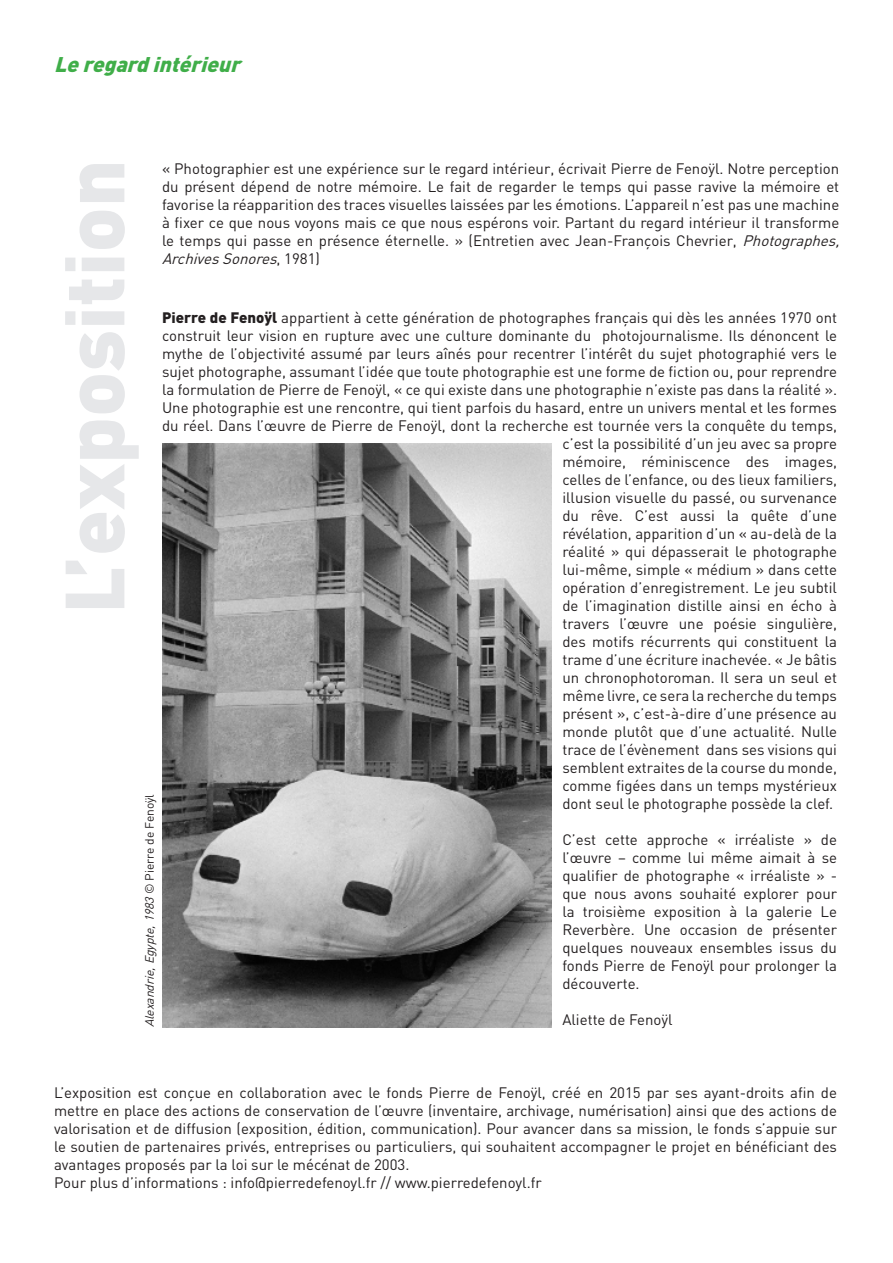
<style>
.page{position:relative;width:893px;height:1263px;background:#fff}
.page>*{position:absolute;margin:0;border:0;box-sizing:border-box;transform-origin:0 0}
.t1{font:900 82.5px "DIN";color:#e6e7e9}
.t2{font:italic 900 21px "DIN";color:#40ae49}
.t3{font:15px/18px "DIN";color:#231f20;text-align:justify}
.t4{font:italic 12px "DIN";color:#231f20}
.s1{font-style:italic}
.s2{font-weight:900}
.s3{font-style:normal}
</style>
<div class="page">
<img style="left:162px;top:443px;width:389px;height:584px">
<p class="t2" style="left:54px;top:50px;width:194px">Leregardintérieur</p>
<p class="t1" style="left:39px;top:614px;width:456px;rotate:-90deg">L’exposition</p>
<p class="t3" style="left:162px;top:160px;width:684px;text-align:left">« Photographier est une expérience sur le regard intérieur, écrivait Pierre de Fenoÿl. Notre perception du présent dépend de notre mémoire. Le fait de regarder le temps qui passe ravive la mémoire et favorise la réapparition des traces visuelles laissées par les émotions. L’appareil n’est pas une machine à fixer ce que nous voyons mais ce que nous espérons voir. Partant du regard intérieur il transforme le temps qui passe en présence éternelle. » (Entretien avec Jean-François Chevrier, <span class="s1">Photographes, ArchivesSonores</span>, 1 9 8 1 )</p>
<p class="t3" style="left:162px;top:308px;width:677px;text-align:right"><span class="s2">Pierre de Fenoÿl</span> appartient à cette génération de photographes français qui dès les années 1970 ont construit leur vision en rupture avec une culture dominante du photojournalisme. Ils dénoncent le mythe de l’objectivité assumé par leurs aînés pour recentrer l’intérêt du sujet photographié vers le sujet photographe, assumant l’idée que toute photographie est une forme de fiction ou, pour reprendre la formulation de Pierre de Fenoÿl, « ce qui existe dans une photographie n’existe pas dans la réalité ».<br>Une photographie est une rencontre, qui tient parfois du hasard, entre un univers mental et les formes du réel. Dans l’œuvre de Pierre de Fenoÿl, dont la recherche est tournée vers la conquête du temps, c’est la possibilité d’un jeu avec sa propre<br>mémoire, réminiscence des images,<br>celles de l’enfance, ou des lieux familiers,<br>illusion visuelle du passé, ou survenance<br>du rêve. C’est aussi la quête d’une<br>révélation, apparition d’un « au-delà de la<br>réalité » qui dépasserait le photographe<br>lui-même, simple « médium » dans cette<br>opération d’enregistrement. Le jeu subtil<br>de l’imagination distille ainsi en écho à<br>travers l’œuvre une poésie singulière,<br>des motifs récurrents qui constituent la<br>trame d’une écriture inachevée. « Je bâtis<br>un chronophotoroman. Il sera un seul et<br>même livre, ce sera la recherche du temps<br>présent », c’est-à-dire d’une présence au<br>monde plutôt que d’une actualité. Nulle<br>trace de l’évènement dans ses visions qui<br>semblent extraites de la course du monde,<br>comme figées dans un temps mystérieux<br>dont seul le photographe possède la clef.</p>
<p class="t3" style="left:562px;top:830px;width:276px">C’est cette approche « irréaliste » de l’œuvre – comme lui même aimait à se qualifier de photographe « irréaliste » - que nous avons souhaité explorer pour la troisième exposition à la galerie Le Reverbère. Une occasion de présenter quelques nouveaux ensembles issus du fonds Pierre de Fenoÿl pour prolonger la découverte.</p>
<p class="t3" style="left:562px;top:1010px;width:112px">Aliette de Fenoÿl</p>
<p class="t4" style="left:142px;top:1027px;width:235px;rotate:-90deg">Alexandrie,Egypte,1983<span class="s3">© P i e r r e d e F e n o ÿ l</span></p>
<p class="t3" style="left:54px;top:1083px;width:785px">L’exposition est conçue en collaboration avec le fonds Pierre de Fenoÿl, créé en 2015 par ses ayant-droits afin de mettre en place des actions de conservation de l’œuvre (inventaire, archivage, numérisation) ainsi que des actions de valorisation et de diffusion (exposition, édition, communication). Pour avancer dans sa mission, le fonds s’appuie sur le soutien de partenaires privés, entreprises ou particuliers, qui souhaitent accompagner le projet en bénéficiant des avantages proposés par la loi sur le mécénat de 2003.</p>
<p class="t3" style="left:54px;top:1173px;width:489px">Pour plus d’informations : info@pierredefenoyl.fr // www.pierredefenoyl.fr</p>
</div>
